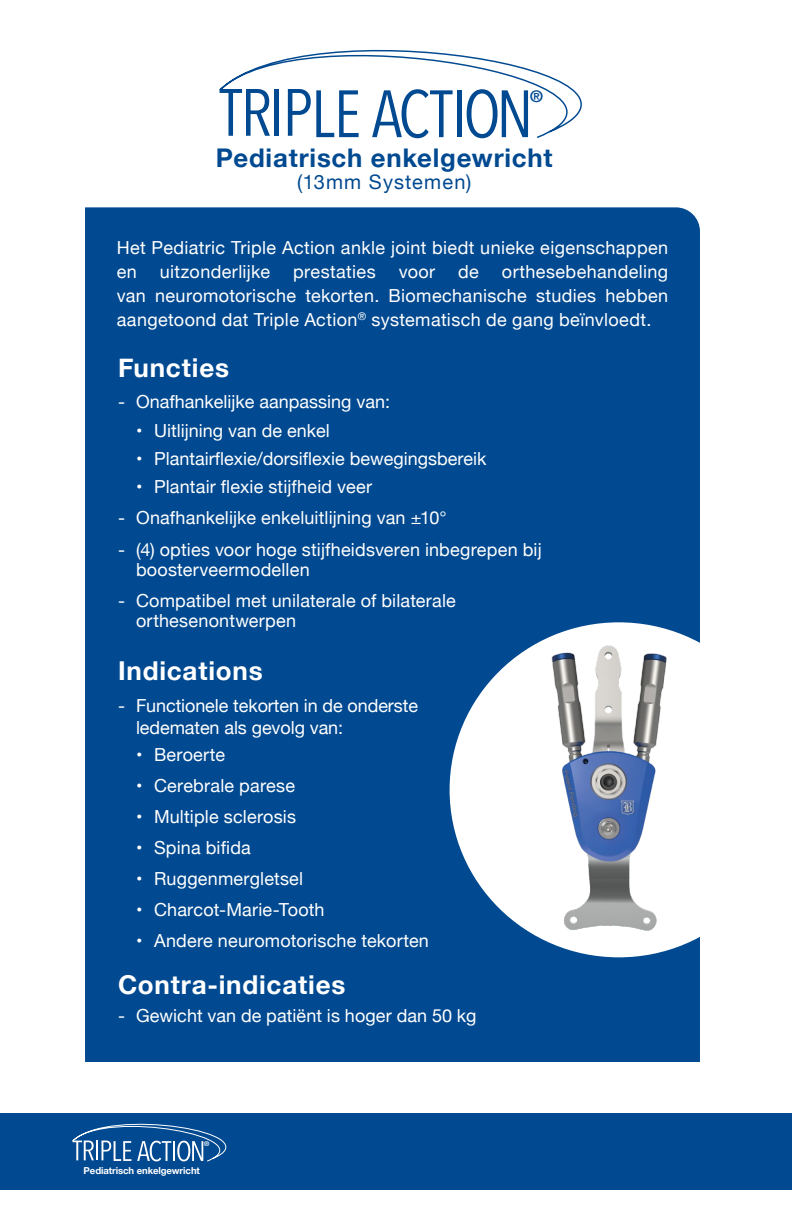
<style>
.page{position:relative;width:792px;height:1224px;background:#fff}
.page>*{position:absolute;margin:0;border:0;box-sizing:border-box;transform-origin:0 0}
.t1{font:700 26px "Helvetica Neue";letter-spacing:.03em;color:#fff}
.t2{font:700 25.8px "Helvetica Neue";letter-spacing:.03em;color:#014990}
.t3{font:20px "Helvetica Neue";letter-spacing:.055em;color:#014990}
.t4{font:18px/24px "Helvetica Neue";letter-spacing:.01em;color:#fff}
.t5{font:700 16px "Helvetica Neue";color:#014990}
.t6{font:700 9.6px "Helvetica Neue";letter-spacing:-.01em;color:#fff}
.t7{font:700 6.6px "Helvetica Neue";color:#fff}
</style>
<div class="page">
<div style="left:0;top:1113px;width:792px;height:76px;background:#014990"></div>
<svg style="left:72px;top:1123px;width:155px;height:39px"></svg>
<div style="left:85px;top:207px;width:615px;height:855px;background:#014990"></div>
<div style="left:450px;top:622px;width:338px;height:335px;background:#fff;border-radius:50%"></div>
<svg style="left:219px;top:49px;width:363px;height:90px"></svg>
<svg style="left:288px;top:89px;width:71px;height:48px"></svg>
<svg style="left:372px;top:89px;width:81px;height:49px"></svg>
<hr style="left:457px;top:90px;width:4px;height:47px;background:#014990">
<svg style="left:467px;top:89px;width:61px;height:49px"></svg>
<img style="left:536px;top:620px;width:140px;height:323px">
<p class="t5" style="left:530px;top:84px;width:14px">®</p>
<h2 class="t2" style="left:216px;top:138px;width:338px">Pediatrisch enkelgewricht</h2>
<p class="t3" style="left:297px;top:168px;width:176px">(13mm Systemen)</p>
<p class="t4" style="left:117px;top:236px;width:553px">Het Pediatric Triple Action ankle joint biedt unieke eigenschappen en</p>
<p class="t4" style="left:117px;top:260px;width:553px;text-align:justify;text-indent:385px">orthesebehandeling van neuromotorische tekorten. Biomechanische studies hebben aangetoond dat Triple Action<sup>®</sup> systematisch de gang beïnvloedt.</p>
<p class="t4" style="left:160px;top:260px;width:112px">uitzonderlijke</p>
<p class="t4" style="left:293px;top:260px;width:84px">prestaties</p>
<p class="t4" style="left:399px;top:260px;width:38px">voor</p>
<p class="t4" style="left:458px;top:260px;width:22px">de</p>
<h1 class="t1" style="left:118px;top:347px;width:113px">Functies</h1>
<p class="t4" style="left:118px;top:390px;width:274px">- Onafhankelijke aanpassing van:</p>
<p class="t4" style="left:136px;top:420px;width:195px">• Uitlijning van de enkel</p>
<p class="t4" style="left:136px;top:448px;width:352px">• Plantairflexie/dorsiflexie bewegingsbereik</p>
<p class="t4" style="left:136px;top:476px;width:238px">• Plantair flexie stijfheid veer</p>
<p class="t4" style="left:118px;top:507px;width:330px">- Onafhankelijke enkeluitlijning van ±10°</p>
<p class="t4" style="left:136px;top:540px;width:407px;line-height:20px;text-indent:-18px">- (4) opties voor hoge stijfheidsveren inbegrepen bij boosterveermodellen</p>
<p class="t4" style="left:136px;top:592px;width:321px;line-height:20px;text-indent:-18px">- Compatibel met unilaterale of bilaterale orthesenontwerpen</p>
<h1 class="t1" style="left:118px;top:651px;width:146px">Indications</h1>
<p class="t4" style="left:136px;top:696px;width:284px;line-height:22px;text-indent:-18px">- Functionele tekorten in de onderste ledematen als gevolg van:</p>
<p class="t4" style="left:136px;top:744px;width:91px">• Beroerte</p>
<p class="t4" style="left:136px;top:775px;width:161px">• Cerebrale parese</p>
<p class="t4" style="left:136px;top:806px;width:162px">• Multiple sclerosis</p>
<p class="t4" style="left:136px;top:836px;width:116px">• Spina bifida</p>
<p class="t4" style="left:136px;top:867px;width:169px">• Ruggenmergletsel</p>
<p class="t4" style="left:136px;top:898px;width:190px">• Charcot-Marie-Tooth</p>
<p class="t4" style="left:136px;top:929px;width:294px">• Andere neuromotorische tekorten</p>
<h1 class="t1" style="left:118px;top:965px;width:229px">Contra-indicaties</h1>
<p class="t4" style="left:118px;top:1005px;width:360px">- Gewicht van de patiënt is hoger dan 50 kg</p>
<p class="t7" style="left:204px;top:1138px;width:7px">®</p>
<p class="t6" style="left:84px;top:1163px;width:118px">Pediatrisch enkelgewricht</p>
</div>
